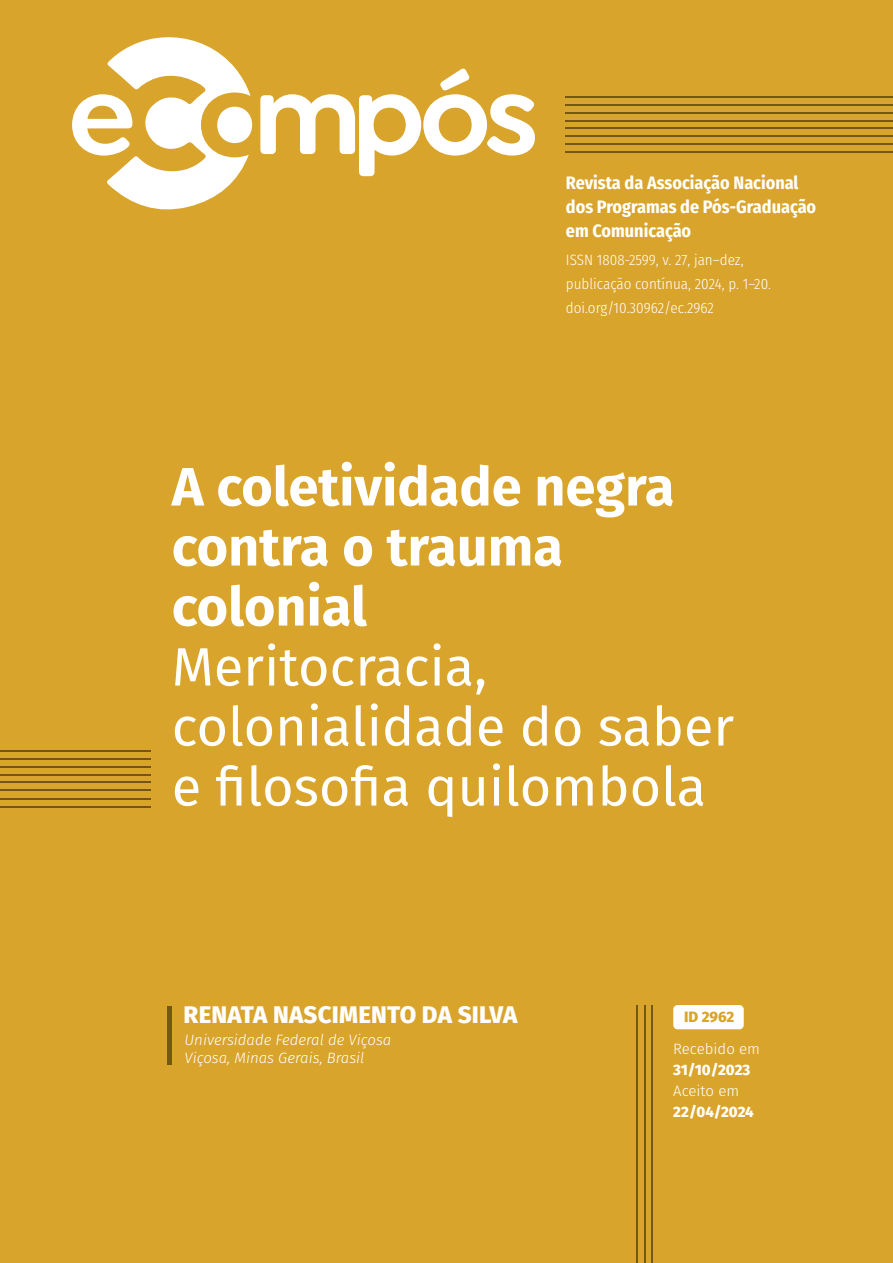
<style>
.page{position:relative;width:893px;height:1263px;background:#d9a42c}
.page>*{position:absolute;margin:0;border:0;box-sizing:border-box;transform-origin:0 0}
.t1{font:54px/60px "Fira Sans";color:#fff}
.t2{font:700 54px/60px "Fira Sans";color:#fff}
.t3{font:800 24px "Fira Sans";letter-spacing:.01em;color:#fff}
.t4{font:700 18px/24px "Fira Sans Condensed";color:#fff}
.t5{font:300 15px "Fira Sans Condensed";color:#fff}
.t6{font:italic 300 15px "Fira Sans";color:#fff}
.t7{font:800 15px "Fira Sans";color:#fff}
.t8{font:300 15px "Fira Sans";color:#fff}
.t9{font:800 15px "Fira Sans";letter-spacing:-.005em;color:#d9a42c}
</style>
<div class="page">
<hr style="left:566px;top:143px;width:327px;height:2px;background:#735715">
<hr style="left:566px;top:127px;width:327px;height:2px;background:#735715">
<hr style="left:566px;top:151px;width:327px;height:2px;background:#735715">
<hr style="left:566px;top:135px;width:327px;height:2px;background:#735715">
<hr style="left:566px;top:112px;width:327px;height:2px;background:#735715">
<hr style="left:566px;top:96px;width:327px;height:2px;background:#735715">
<hr style="left:566px;top:120px;width:327px;height:2px;background:#735715">
<hr style="left:566px;top:104px;width:327px;height:1px;background:#735715">
<hr style="left:0;top:798px;width:150px;height:2px;background:#735715">
<hr style="left:0;top:781px;width:150px;height:2px;background:#735715">
<hr style="left:0;top:806px;width:150px;height:1px;background:#735715">
<hr style="left:0;top:789px;width:150px;height:2px;background:#735715">
<hr style="left:0;top:766px;width:150px;height:2px;background:#735715">
<hr style="left:0;top:750px;width:150px;height:2px;background:#735715">
<hr style="left:0;top:774px;width:150px;height:2px;background:#735715">
<hr style="left:0;top:758px;width:150px;height:2px;background:#735715">
<hr style="left:636px;top:1005px;width:2px;height:258px;background:#735715">
<hr style="left:644px;top:1005px;width:1px;height:258px;background:#735715">
<hr style="left:651px;top:1005px;width:2px;height:258px;background:#735715">
<div style="left:673px;top:1005px;width:71px;height:24px;background:#fff;border-radius:4px"></div>
<hr style="left:168px;top:1006px;width:4px;height:59px;background:#735715">
<svg style="left:260px;top:68px;width:275px;height:108px"></svg>
<svg style="left:72px;top:37px;width:179px;height:173px"></svg>
<p class="t4" style="left:566px;top:170px;width:234px">Revista da Associação Nacional</p>
<p class="t4" style="left:566px;top:194px;width:252px">dos Programas de Pós-Graduação em Comunicação</p>
<p class="t5" style="left:566px;top:249px;width:179px">ISSN 1808-2599, v. 27, jan–dez,</p>
<p class="t5" style="left:566px;top:273px;width:207px">publicação contínua, 2024, p. 1–20.</p>
<p class="t5" style="left:566px;top:297px;width:149px">doi.org/10.30962/ec.2962</p>
<p class="t2" style="left:172px;top:453px;width:504px">A coletividade negra contra o trauma colonial</p>
<p class="t1" style="left:172px;top:635px;width:564px">Meritocracia, colonialidade do saber e filosofia quilombola</p>
<p class="t3" style="left:184px;top:993px;width:335px">RENATA NASCIMENTO DA SILVA</p>
<p class="t9" style="left:684px;top:1004px;width:52px">ID 2962</p>
<p class="t6" style="left:185px;top:1029px;width:208px">Universidade Federal de Viçosa</p>
<p class="t6" style="left:185px;top:1047px;width:181px">Viçosa, Minas Gerais, Brasil</p>
<p class="t8" style="left:673px;top:1038px;width:88px">Recebido em</p>
<p class="t7" style="left:673px;top:1057px;width:79px">31/10/2023</p>
<p class="t8" style="left:673px;top:1080px;width:67px">Aceito em</p>
<p class="t7" style="left:673px;top:1099px;width:82px">22/04/2024</p>
</div>
